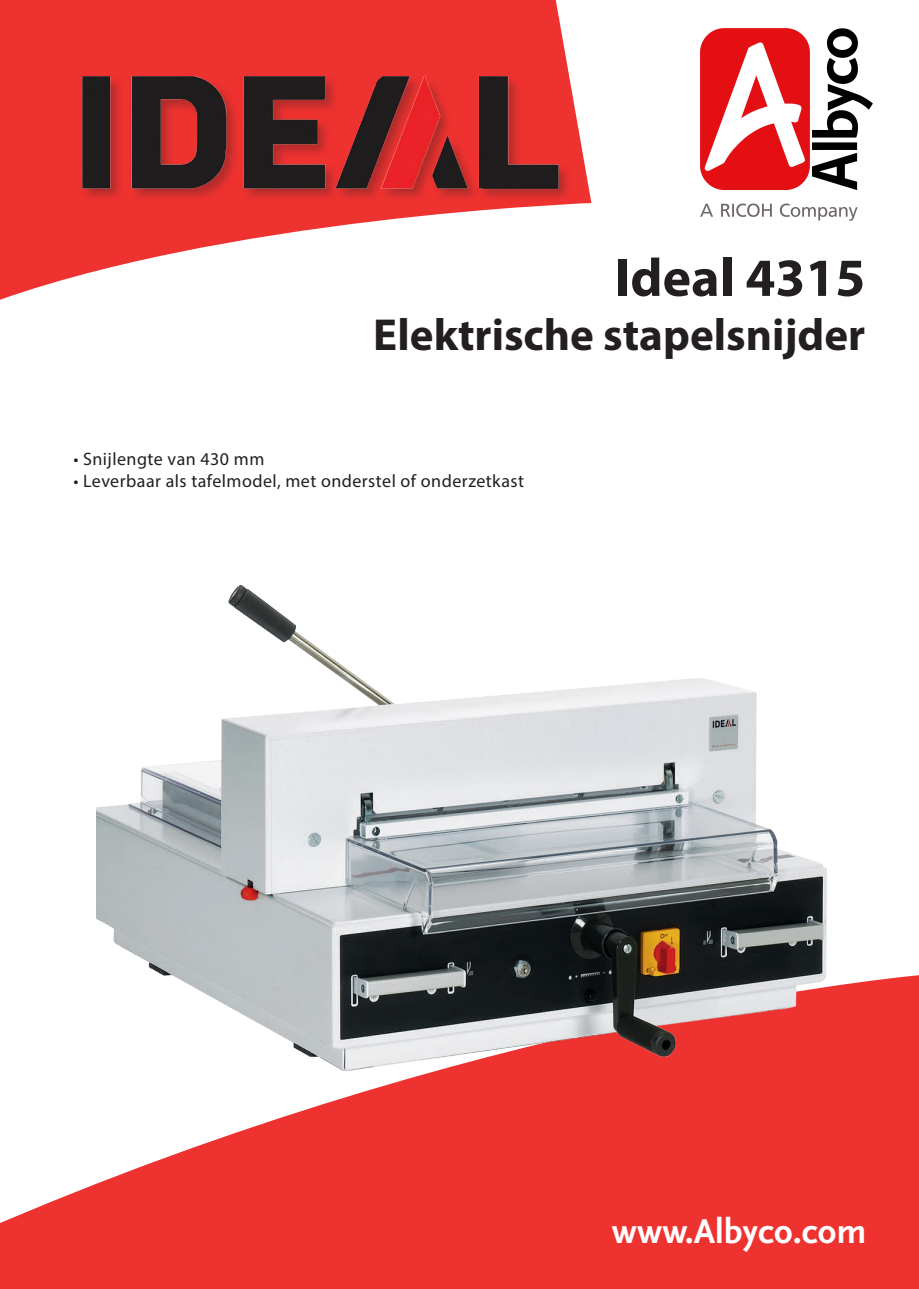
<style>
.page{position:relative;width:919px;height:1289px;background:#fff}
.page>*{position:absolute;margin:0;border:0;box-sizing:border-box;transform-origin:0 0}
.t1{font:700 54px "Myriad Pro";color:#231f20}
.t2{font:700 45px "Myriad Pro";color:#231f20}
.t3{font:36px "Scala Sans Bold LF";color:#fff}
.t4{font:18px "Myriad Pro";letter-spacing:.025em;color:#231f20}
</style>
<div class="page">
<svg style="left:0;top:0;width:591px;height:300px;fill:#ee3230"></svg>
<svg style="left:0;top:975px;width:918px;height:313px;fill:#ee3230"></svg>
<img style="left:96px;top:585px;width:746px;height:561px">
<img style="left:66px;top:55px;width:498px;height:200px">
<img style="left:700px;top:28px;width:173px;height:193px">
<p class="t1" style="left:615px;top:242px;width:252px">Ideal 4315</p>
<p class="t2" style="left:373px;top:305px;width:493px">Elektrische stapelsnijder</p>
<p class="t4" style="left:73px;top:448px;width:192px">• Snijlengte van 430 mm</p>
<p class="t4" style="left:73px;top:469px;width:452px">• Leverbaar als tafelmodel, met onderstel of onderzetkast</p>
<p class="t3" style="left:612px;top:1211px;width:256px">www.Albyco.com</p>
</div>
